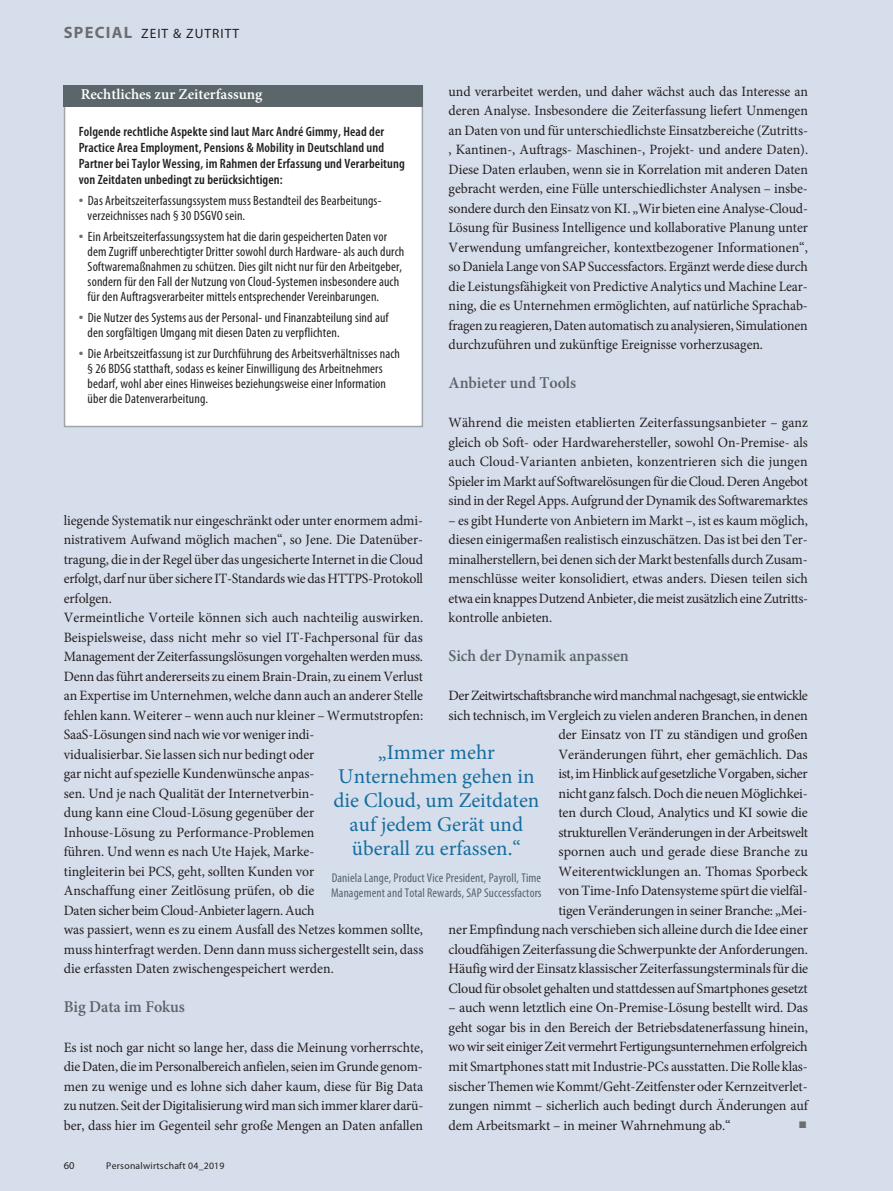
<style>
.page{position:relative;width:893px;height:1191px;background:#d7deeb}
.page>*{position:absolute;margin:0;border:0;box-sizing:border-box;transform-origin:0 0}
.t1{font:21px/24px "Minion Pro";color:#146d9e;text-align:center}
.t2{font:600 16.5px "Minion Pro";letter-spacing:-.005em;color:#5b666a}
.t3{font:600 15px "Minion Pro";color:#fff}
.t4{font:14.25px/19.5px "Minion Pro";letter-spacing:-.01em;color:#231f20;text-align:justify}
.t5{font:condensed 13.5px/15px "Myriad Pro";letter-spacing:.01em;color:#231f20}
.t6{font:600 condensed 13.5px/15.8px "Myriad Pro";letter-spacing:.01em;color:#231f20}
.t7{font:13.5px "Myriad Pro";letter-spacing:.075em;color:#231f20}
.t8{font:condensed 12.75px/14.2px "Myriad Pro";letter-spacing:.01em;color:#53656e}
.t9{font:10.5px "Myriad Pro";color:#231f20}
.t10{font:9.75px "Myriad Pro";letter-spacing:.025em;color:#231f20}
.s1{font-weight:700;font-size:16.5px;color:#6c6d70}
.s2{font-size:18px;color:#6c6d70}
</style>
<div class="page">
<div style="left:65px;top:87px;width:357px;height:339px;background:#fff"></div>
<div style="left:64px;top:85px;width:359px;height:342px;border:2px solid #a0a5a9"></div>
<div style="left:64px;top:85px;width:359px;height:21px;background:#5b666a"></div>
<p class="t7" style="left:64px;top:26px;width:177px"><span class="s1">SPECIAL</span> ZEIT &amp; ZUTRITT</p>
<p class="t4" style="left:449px;top:81px;width:361px">und verarbeitet werden, und daher wächst auch das Interesse an deren Analyse. Insbesondere die Zeiterfassung liefert Unmengen an Daten von und für unterschiedlichste Einsatzbereiche (Zutritts-, Kantinen-, Auftrags- Maschinen-, Projekt- und andere Daten).<br>Diese Daten erlauben, wenn sie in Korrelation mit anderen Daten gebracht werden, eine Fülle unterschiedlichster Analysen – insbe&shy;sondere durch den Einsatz von KI. „Wir bieten eine Analyse-Cloud-Lösung für Business Intelligence und kollaborative Planung unter Verwendung umfangreicher, kontextbezogener Informationen“, so Daniela Lange von SAP Successfactors. Ergänzt werde diese durch die Leistungsfähigkeit von Predictive Analytics und Machine Lear&shy;ning, die es Unternehmen ermöglichten, auf natürliche Sprachab&shy;fragen zu reagieren, Daten automatisch zu analysieren, Simulationen durchzuführen und zukünftige Ereignisse vorherzusagen.</p>
<p class="t2" style="left:449px;top:371px;width:129px">Anbieter und Tools</p>
<p class="t4" style="left:449px;top:413px;width:361px">Während die meisten etablierten Zeiterfassungsanbieter – ganz gleich ob Soft- oder Hardwarehersteller, sowohl On-Premise- als auch Cloud-Varianten anbieten, konzentrieren sich die jungen Spieler im Markt auf Softwarelösungen für die Cloud. Deren Angebot sind in der Regel Apps. Aufgrund der Dynamik des Softwaremarktes</p>
<p class="t4" style="left:449px;top:510px;width:361px">– es gibt Hunderte von Anbietern im Markt –, ist es kaum möglich, diesen einigermaßen realistisch einzuschätzen. Das ist bei den Ter&shy;minalherstellern, bei denen sich der Markt bestenfalls durch Zusam&shy;menschlüsse weiter konsolidiert, etwas anders. Diesen teilen sich etwa ein knappes Dutzend Anbieter, die meist zusätzlich eine Zutritts&shy;kontrolle anbieten.</p>
<p class="t2" style="left:449px;top:644px;width:182px">Sich der Dynamik anpassen</p>
<p class="t4" style="left:449px;top:686px;width:361px;text-align:right">Der Zeitwirtschaftsbranche wird manchmal nachgesagt, sie entwickle sich technisch, im Vergleich zu vielen anderen Branchen, in denen der Einsatz von IT zu ständigen und großen<br>Veränderungen führt, eher gemächlich. Das<br>ist, im Hinblick auf gesetzliche Vorgaben, sicher<br>nicht ganz falsch. Doch die neuen Möglichkei-<br>ten durch Cloud, Analytics und KI sowie die<br>strukturellen Veränderungen in der Arbeitswelt<br>spornen auch und gerade diese Branche zu Weiterentwicklungen an. Thomas Sporbeck<br>von Time-Info Datensysteme spürt die vielfäl-<br>tigen Veränderungen in seiner Branche: „Mei-<br>ner Empfindung nach verschieben sich alleine durch die Idee einer cloudfähigen Zeiterfassung die Schwerpunkte der Anforderungen.<br>Häufig wird der Einsatz klassischer Zeiterfassungsterminals für die Cloud für obsolet gehalten und stattdessen auf Smartphones gesetzt</p>
<p class="t4" style="left:449px;top:998px;width:361px">– auch wenn letztlich eine On-Premise-Lösung bestellt wird. Das geht sogar bis in den Bereich der Betriebsdatenerfassung hinein, wo wir seit einiger Zeit vermehrt Fertigungsunternehmen erfolgreich mit Smartphones statt mit Industrie-PCs ausstatten. Die Rolle klas&shy;sischer Themen wie Kommt/Geht-Zeitfenster oder Kernzeitverlet&shy;zungen nimmt – sicherlich auch bedingt durch Änderungen auf dem Arbeitsmarkt – in meiner Wahrnehmung ab.“</p>
<p class="t3" style="left:81px;top:84px;width:183px">Rechtliches zur Zeiterfassung</p>
<p class="t6" style="left:79px;top:124px;width:328px">Folgende rechtliche Aspekte sind laut Marc André Gimmy, Head der Practice Area Employment, Pensions &amp; Mobility in Deutschland und Partner bei Taylor Wessing, im Rahmen der Erfassung und Verarbeitung von Zeitdaten unbedingt zu berücksichtigen:</p>
<p class="t5" style="left:88px;top:193px;width:295px;text-indent:-9px"><span class="s2">•</span> Das Arbeitszeiterfassungssystem muss Bestandteil des Bearbeitungs&shy;verzeichnisses nach § 30 DSGVO sein.</p>
<p class="t5" style="left:88px;top:229px;width:318px;text-indent:-9px"><span class="s2">•</span> Ein Arbeitszeiterfassungssystem hat die darin gespeicherten Daten vor dem Zugriff unberechtigter Dritter sowohl durch Hardware- als auch durch Softwaremaßnahmen zu schützen. Dies gilt nicht nur für den Arbeitgeber, sondern für den Fall der Nutzung von Cloud-Systemen insbesondere auch für den Auftragsverarbeiter mittels entsprechender Vereinbarungen.</p>
<p class="t5" style="left:88px;top:310px;width:302px;text-indent:-9px"><span class="s2">•</span> Die Nutzer des Systems aus der Personal- und Finanzabteilung sind auf den sorgfältigen Umgang mit diesen Daten zu verpflichten.</p>
<p class="t5" style="left:88px;top:346px;width:314px;text-indent:-9px"><span class="s2">•</span> Die Arbeitszeitfassung ist zur Durchführung des Arbeitsverhältnisses nach § 26 BDSG statthaft, sodass es keiner Einwilligung des Arbeitnehmers bedarf, wohl aber eines Hinweises beziehungsweise einer Information über die Datenverarbeitung.</p>
<p class="t4" style="left:64px;top:510px;width:361px;text-align:left">liegende Systematik nur eingeschränkt oder unter enormem admi&shy;nistrativem Aufwand möglich machen“, so Jene. Die Datenüber&shy;tragung, die in der Regel über das ungesicherte Internet in die Cloud erfolgt, darf nur über sichere IT-Standards wie das HTTPS-Protokoll erfolgen.<br>Vermeintliche Vorteile können sich auch nachteilig auswirken.<br>Beispielsweise, dass nicht mehr so viel IT-Fachpersonal für das Management der Zeiterfassungslösungen vorgehalten werden muss.<br>Denn das führt andererseits zu einem Brain-Drain, zu einem Verlust an Expertise im Unternehmen, welche dann auch an anderer Stelle fehlen kann. Weiterer – wenn auch nur kleiner – Wermutstropfen:<br>SaaS-Lösungen sind nach wie vor weniger indi-<br>vidualisierbar. Sie lassen sich nur bedingt oder<br>gar nicht auf spezielle Kundenwünsche anpas-<br>sen. Und je nach Qualität der Internetverbin-<br>dung kann eine Cloud-Lösung gegenüber der<br>Inhouse-Lösung zu Performance-Problemen<br>führen. Und wenn es nach Ute Hajek, Marke-<br>tingleiterin bei PCS, geht, sollten Kunden vor<br>Anschaffung einer Zeitlösung prüfen, ob die<br>Daten sicher beim Cloud-Anbieter lagern. Auch<br>was passiert, wenn es zu einem Ausfall des Netzes kommen sollte, muss hinterfragt werden. Denn dann muss sichergestellt sein, dass die erfassten Daten zwischengespeichert werden.</p>
<p class="t2" style="left:64px;top:995px;width:123px">Big Data im Fokus</p>
<p class="t4" style="left:64px;top:1037px;width:361px">Es ist noch gar nicht so lange her, dass die Meinung vorherrschte, die Daten, die im Personalbereich anfielen, seien im Grunde genom&shy;men zu wenige und es lohne sich daher kaum, diese für Big Data zu nutzen. Seit der Digitalisierung wird man sich immer klarer darü&shy;ber, dass hier im Gegenteil sehr große Mengen an Daten anfallen</p>
<h1 class="t1" style="left:333px;top:740px;width:208px">„Immer mehr<br>Unternehmen gehen in die Cloud, um Zeitdaten auf jedem Gerät und überall zu erfassen.“</h1>
<p class="t8" style="left:331px;top:871px;width:212px">Daniela Lange, Product Vice President, Payroll, Time<br>Management and Total Rewards, SAP Successfactors</p>
<p class="t9" style="left:64px;top:1159px;width:12px">60</p>
<p class="t10" style="left:106px;top:1160px;width:120px">Personalwirtschaft 04_2019</p>
</div>
